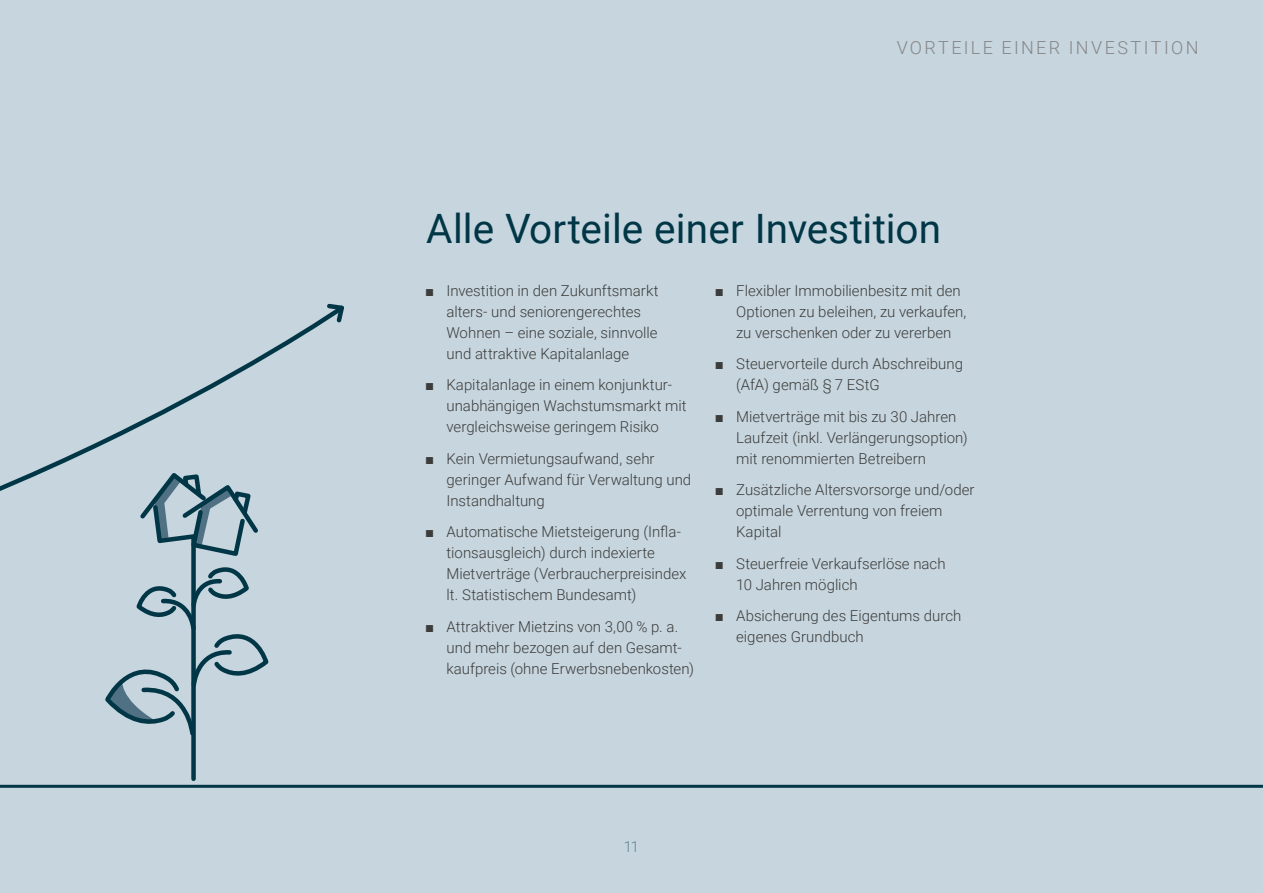
<style>
.page{position:relative;width:1263px;height:893px;background:#c6d5de}
.page>*{position:absolute;margin:0;border:0;box-sizing:border-box;transform-origin:0 0}
.t1{font:40.5px "Roboto";color:#003645}
.t2{font:300 18px "Roboto";letter-spacing:.135em;color:#878787}
.t3{font:300 15px/21px "Roboto";color:#3c3c3b}
.t4{font:300 15px "Roboto";color:#5f8495}
.s1{font-family:"Arial";font-weight:700}
</style>
<div class="page">
<div style="left:191px;top:537px;width:5px;height:242px;background:#003645"></div>
<svg style="left:105px;top:635px;width:164px;height:103px"></svg>
<hr style="left:0;top:785px;width:1263px;height:3px;background:#003645">
<svg style="left:0;top:317px;width:324px;height:318px"></svg>
<svg style="left:324px;top:303px;width:20px;height:20px"></svg>
<p class="t2" style="left:897px;top:35px;width:303px">VORTEILE EINER INVESTITION</p>
<h1 class="t1" style="left:426px;top:200px;width:516px">Alle Vorteile einer Investition</h1>
<p class="t3" style="left:446px;top:279px;width:214px;text-indent:-21px"><span class="s1">■</span> Investition in den Zukunftsmarkt alters- und seniorengerechtes<br>Wohnen – eine soziale, sinnvolle und attraktive Kapitalanlage</p>
<p class="t3" style="left:446px;top:374px;width:242px;text-indent:-21px"><span class="s1">■</span> Kapitalanlage in einem konjunktur&shy;unabhängigen Wachstumsmarkt mit vergleichsweise geringem Risiko</p>
<p class="t3" style="left:446px;top:447px;width:246px;text-indent:-21px"><span class="s1">■</span> Kein Vermietungsaufwand, sehr geringer Aufwand für Verwaltung und<br>Instandhaltung</p>
<p class="t3" style="left:446px;top:521px;width:241px;text-indent:-21px"><span class="s1">■</span> Automatische Mietsteigerung (Infla&shy;tionsausgleich) durch indexierte Mietverträge (Verbraucherpreisindex lt. Statistischem Bundesamt)</p>
<p class="t3" style="left:446px;top:615px;width:249px;text-indent:-21px"><span class="s1">■</span> Attraktiver Mietzins von 3,00 % p. a. und mehr bezogen auf den Gesamt&shy;kaufpreis (ohne Erwerbsnebenkosten)</p>
<p class="t3" style="left:736px;top:279px;width:232px;text-indent:-21px"><span class="s1">■</span> Flexibler Immobilienbesitz mit den<br>Optionen zu beleihen, zu verkaufen, zu verschenken oder zu vererben</p>
<p class="t3" style="left:736px;top:353px;width:228px;text-indent:-21px"><span class="s1">■</span> Steuervorteile durch Abschreibung (AfA) gemäß § 7 EStG</p>
<p class="t3" style="left:736px;top:405px;width:233px;text-indent:-21px"><span class="s1">■</span> Mietverträge mit bis zu 30 Jahren<br>Laufzeit (inkl. Verlängerungsoption) mit renommierten Betreibern</p>
<p class="t3" style="left:736px;top:479px;width:240px;text-indent:-21px"><span class="s1">■</span> Zusätzliche Altersvorsorge und/oder optimale Verrentung von freiem<br>Kapital</p>
<p class="t3" style="left:736px;top:552px;width:211px;text-indent:-21px"><span class="s1">■</span> Steuerfreie Verkaufserlöse nach<br>10 Jahren möglich</p>
<p class="t3" style="left:736px;top:605px;width:227px;text-indent:-21px"><span class="s1">■</span> Absicherung des Eigentums durch eigenes Grundbuch</p>
<p class="t4" style="left:624px;top:836px;width:17px">11</p>
</div>
